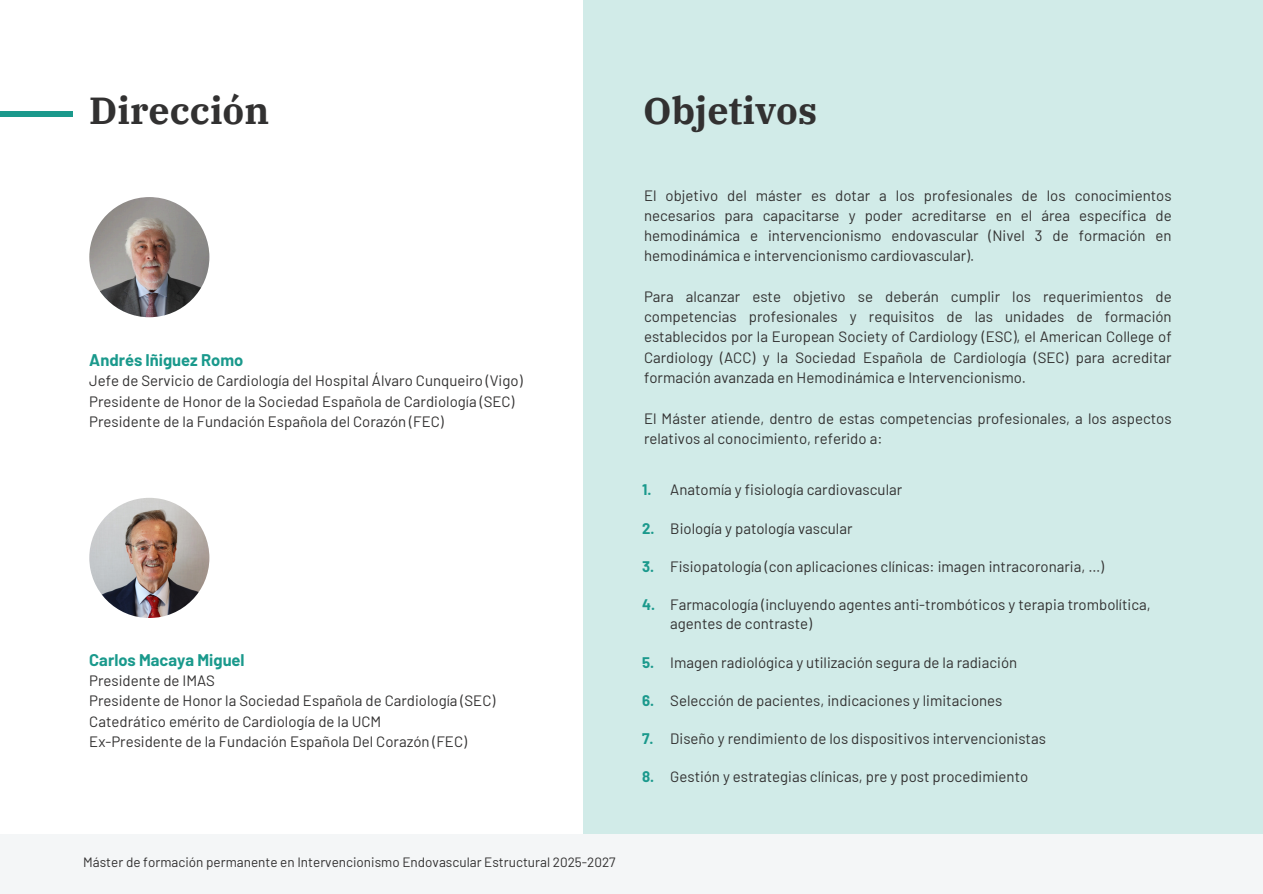
<style>
.page{position:relative;width:1263px;height:894px;background:#fff}
.page>*{position:absolute;margin:0;border:0;box-sizing:border-box;transform-origin:0 0}
.t1{font:700 37.5px "IBM Plex Serif";color:#323131}
.t2{font:700 16.5px "Barlow";color:#1a998c}
.t3{font:15px/20.2px "Barlow";color:#323131;text-align:justify}
.t4{font:700 15px "Barlow";color:#1a998c}
.t5{font:13.5px "Barlow";color:#323131}
</style>
<div class="page">
<div style="left:583px;top:0;width:680px;height:892px;background:#d1ebe8"></div>
<div style="left:0;top:111px;width:72px;height:6px;background:#1a998c"></div>
<div style="left:0;top:833px;width:1263px;height:60px;background:#f4f6f7"></div>
<img style="left:89px;top:197px;width:120px;height:120px;border-radius:50%">
<img style="left:89px;top:497px;width:120px;height:120px;border-radius:50%">
<p class="t1" style="left:89px;top:85px;width:181px">Dirección</p>
<p class="t1" style="left:643px;top:85px;width:175px">Objetivos</p>
<p class="t2" style="left:89px;top:349px;width:156px">Andrés Iñiguez Romo</p>
<p class="t3" style="left:89px;top:370px;width:435px">Jefe de Servicio de Cardiología del Hospital Álvaro Cunqueiro (Vigo)</p>
<p class="t3" style="left:89px;top:390px;width:427px">Presidente de Honor de la Sociedad Española de Cardiología (SEC)</p>
<p class="t3" style="left:89px;top:410px;width:356px">Presidente de la Fundación Española del Corazón (FEC)</p>
<p class="t2" style="left:89px;top:649px;width:157px">Carlos Macaya Miguel</p>
<p class="t3" style="left:89px;top:669px;width:127px">Presidente de IMAS</p>
<p class="t3" style="left:89px;top:690px;width:408px">Presidente de Honor la Sociedad Española de Cardiología (SEC)</p>
<p class="t3" style="left:89px;top:710px;width:293px">Catedrático emérito de Cardiología de la UCM</p>
<p class="t3" style="left:89px;top:730px;width:379px">Ex-Presidente de la Fundación Española Del Corazón (FEC)</p>
<p class="t3" style="left:644px;top:184px;width:529px">El objetivo del máster es dotar a los profesionales de los conocimientos necesarios para capacitarse y poder acreditarse en el área específica de hemodinámica e intervencionismo endovascular (Nivel 3 de formación en hemodinámica e intervencionismo cardiovascular).</p>
<p class="t3" style="left:644px;top:286px;width:529px">Para alcanzar este objetivo se deberán cumplir los requerimientos de competencias profesionales y requisitos de las unidades de formación establecidos por la European Society of Cardiology (ESC), el American College of Cardiology (ACC) y la Sociedad Española de Cardiología (SEC) para acreditar formación avanzada en Hemodinámica e Intervencionismo.</p>
<h2 class="t3" style="left:644px;top:407px;width:529px">El Máster atiende, dentro de estas competencias profesionales, a los aspectos relativos al conocimiento, referido a:</h2>
<h2 class="t3" style="left:670px;top:479px;width:233px">Anatomía y fisiología cardiovascular</h2>
<h2 class="t3" style="left:670px;top:517px;width:184px">Biología y patología vascular</h2>
<h2 class="t3" style="left:670px;top:555px;width:435px">Fisiopatología (con aplicaciones clínicas: imagen intracoronaria, …)</h2>
<h2 class="t3" style="left:670px;top:594px;width:482px;line-height:19.2px">Farmacología (incluyendo agentes anti-trombóticos y terapia trombolítica, agentes de contraste)</h2>
<h2 class="t3" style="left:670px;top:651px;width:348px">Imagen radiológica y utilización segura de la radiación</h2>
<h2 class="t3" style="left:670px;top:689px;width:334px">Selección de pacientes, indicaciones y limitaciones</h2>
<p class="t3" style="left:670px;top:727px;width:377px">Diseño y rendimiento de los dispositivos intervencionistas</p>
<p class="t3" style="left:670px;top:766px;width:360px">Gestión y estrategias clínicas, pre y post procedimiento</p>
<p class="t4" style="left:642px;top:480px;width:11px">1.</p>
<p class="t4" style="left:642px;top:518px;width:14px">2.</p>
<p class="t4" style="left:642px;top:556px;width:14px">3.</p>
<p class="t4" style="left:642px;top:595px;width:15px">4.</p>
<p class="t4" style="left:642px;top:652px;width:14px">5.</p>
<p class="t4" style="left:642px;top:690px;width:14px">6.</p>
<p class="t4" style="left:642px;top:729px;width:13px">7.</p>
<h1 class="t4" style="left:642px;top:767px;width:14px">8.</h1>
<p class="t5" style="left:83px;top:853px;width:534px">Máster de formación permanente en Intervencionismo Endovascular Estructural 2025-2027</p>
</div>
